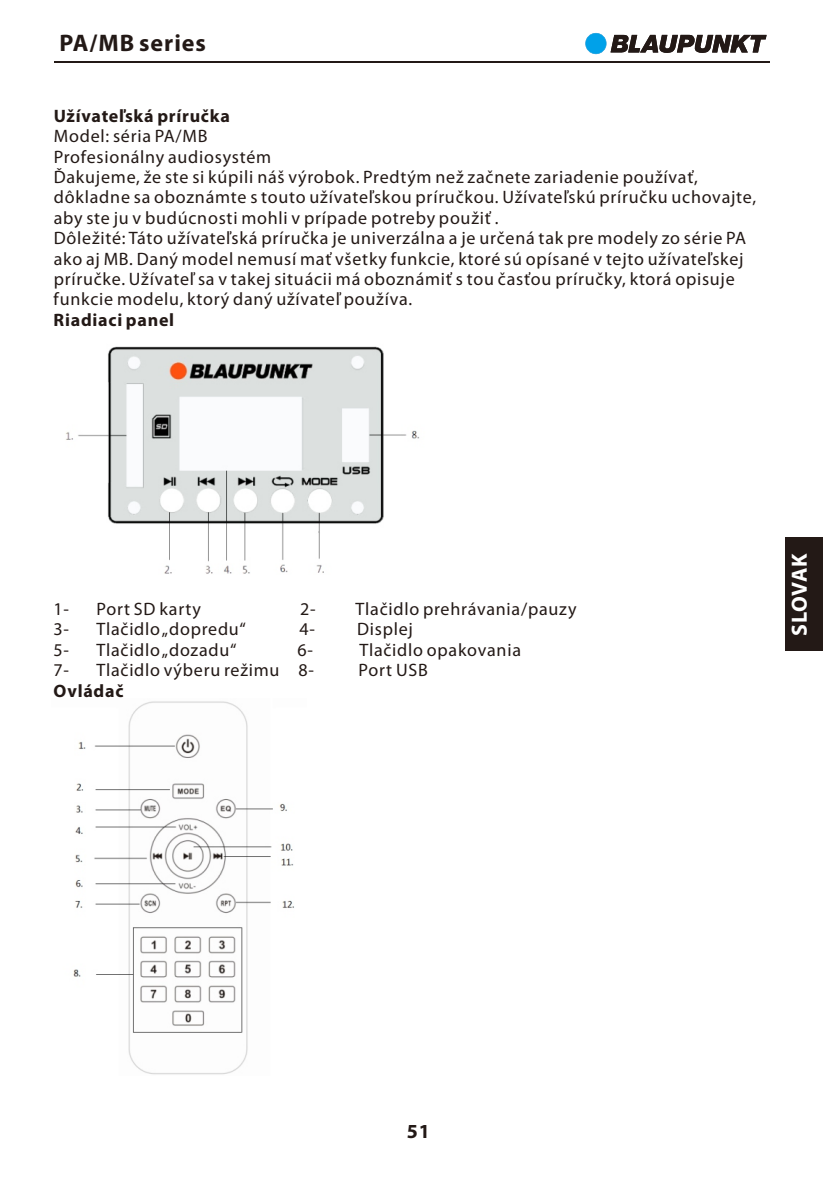
<style>
.page{position:relative;width:823px;height:1191px;background:#fff}
.page>*{position:absolute;margin:0;border:0;box-sizing:border-box;transform-origin:0 0}
.t1{font:700 24px "Myriad Pro";letter-spacing:.04em;color:#231916}
.t2{font:700 22px "Myriad Pro";letter-spacing:.035em;color:#fff}
.t3{font:700 20px "Myriad Pro";color:#231916}
.t4{font:18px/20.4px "Myriad Pro";letter-spacing:.04em;color:#231916}
.t5{font:700 18px "Myriad Pro";letter-spacing:.04em;color:#231916}
</style>
<div class="page">
<img style="left:66px;top:346px;width:354px;height:228px">
<img style="left:73px;top:701px;width:221px;height:374px">
<hr style="left:54px;top:61px;width:715px;height:1px;background:#231916">
<div style="left:585px;top:33px;width:21px;height:21px;border:1px solid #4dafdf;border-radius:50%"></div>
<svg style="left:610px;top:35px;width:156px;height:18px"></svg>
<div style="left:585px;top:33px;width:20px;height:21px;background:#00a1e9;border-radius:50%"></div>
<div style="left:785px;top:537px;width:37px;height:114px;background:#231916"></div>
<h1 class="t1" style="left:59px;top:33px;width:148px">PA/MB series</h1>
<p class="t5" style="left:54px;top:108px;width:177px">Užívateľská príručka</p>
<p class="t4" style="left:54px;top:128px;width:703px">Model: séria PA/MB<br>Profesionálny audiosystém<br>Ďakujeme, že ste si kúpili náš výrobok. Predtým než začnete zariadenie používať, dôkladne sa oboznámte s touto užívateľskou príručkou. Užívateľskú príručku uchovajte, aby ste ju v budúcnosti mohli v prípade potreby použiť .<br>Dôležité: Táto užívateľská príručka je univerzálna a je určená tak pre modely zo série PA ako aj MB. Daný model nemusí mať všetky funkcie, ktoré sú opísané v tejto užívateľskej príručke. Užívateľ sa v takej situácii má oboznámiť s tou časťou príručky, ktorá opisuje funkcie modelu, ktorý daný užívateľ používa.</p>
<p class="t5" style="left:54px;top:312px;width:122px">Riadiaci panel</p>
<p class="t4" style="left:54px;top:600px;width:17px">1-</p>
<p class="t4" style="left:96px;top:600px;width:106px">Port SD karty</p>
<p class="t4" style="left:300px;top:600px;width:17px">2-</p>
<p class="t4" style="left:355px;top:600px;width:222px">Tlačidlo prehrávania/pauzy</p>
<p class="t4" style="left:54px;top:620px;width:17px">3-</p>
<p class="t4" style="left:96px;top:620px;width:151px">Tlačidlo „dopredu“</p>
<p class="t4" style="left:299px;top:620px;width:17px">4-</p>
<p class="t4" style="left:357px;top:620px;width:57px">Displej</p>
<p class="t4" style="left:54px;top:641px;width:17px">5-</p>
<p class="t4" style="left:96px;top:641px;width:141px">Tlačidlo „dozadu“</p>
<p class="t4" style="left:297px;top:641px;width:17px">6-</p>
<p class="t4" style="left:359px;top:641px;width:163px">Tlačidlo opakovania</p>
<p class="t4" style="left:54px;top:661px;width:17px">7-</p>
<p class="t4" style="left:96px;top:661px;width:219px">Tlačidlo výberu režimu 8-</p>
<p class="t4" style="left:358px;top:661px;width:71px">Port USB</p>
<p class="t5" style="left:54px;top:683px;width:71px">Ovládač</p>
<p class="t2" style="left:789px;top:636px;width:85px;rotate:-90deg">SLOVAK</p>
<p class="t3" style="left:406px;top:1122px;width:25px">51</p>
</div>
